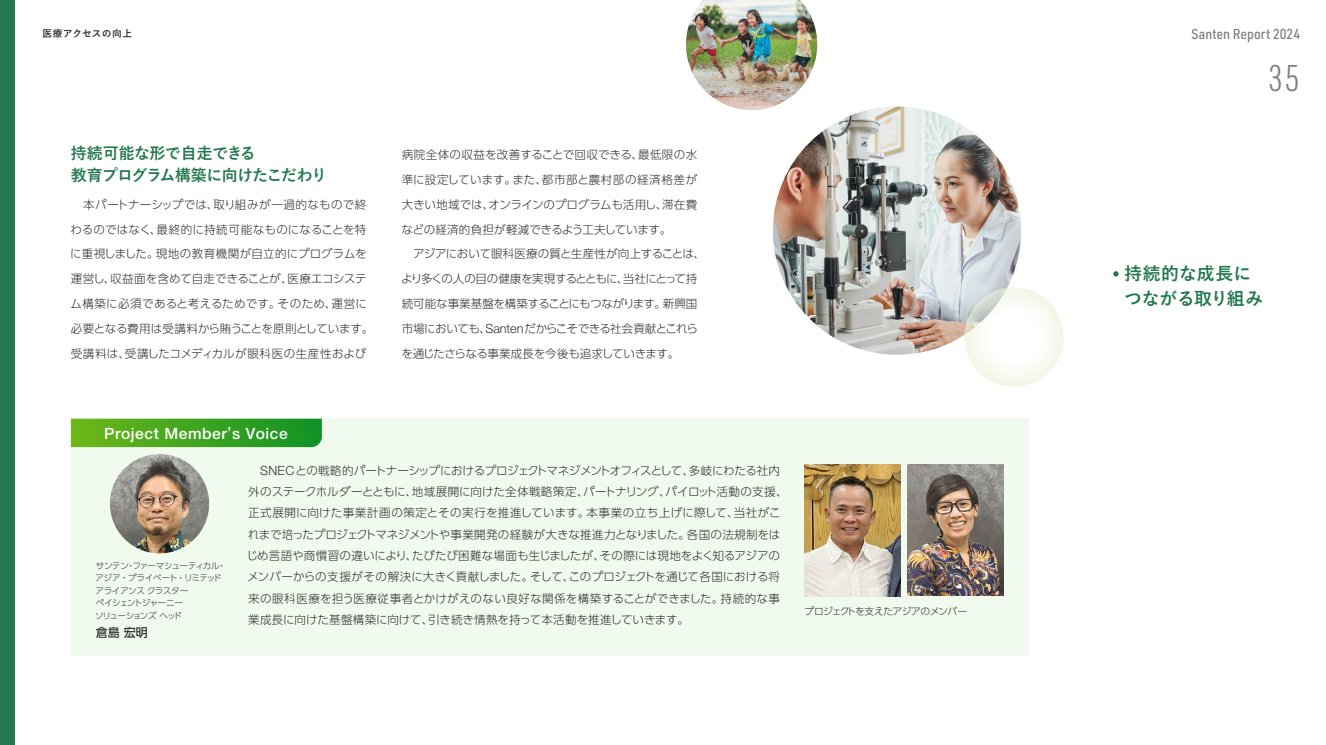
<style>
.page{position:relative;width:1326px;height:745px;background:#fff}
.page>*{position:absolute;margin:0;border:0;box-sizing:border-box;transform-origin:0 0}
.t1{font:300 36.38px "URWDIN Cond";color:#7f7f7f}
.t2{font:700 17.75px/25.2px "Yu Go Pr 6 N";letter-spacing:.005em;color:#23784f}
.t3{font:700 16px/22.6px "Yu Go Pr 6 N";letter-spacing:-.04em;color:#23784f}
.t4{font:500 15.62px "Helvetica Neue LT Std";letter-spacing:.035em;color:#fff}
.t5{font:500 14.12px "URWDIN Semi Cond";color:#7f7f7f}
.t6{font:500 12px "UD Shin Go Pro";color:#333}
.t7{font:300 11.5px/24.8px "UD Shin Go Pro";color:#333}
.t8{font:300 9.75px "UD Shin Go Pro";letter-spacing:-.055em;color:#333}
.t9{font:700 9.75px "Yu Go Pr 6 N";letter-spacing:.02em;color:#333}
.t10{font:300 8.5px/12.4px "UD Shin Go Pro";letter-spacing:-.045em;color:#333}
.s1{font-family:"Helvetica Neue LT Std";font-size:12.62px}
.s2{font-family:"Yu Go Pr 6 N";font-weight:700;font-size:14.12px}
</style>
<div class="page">
<div style="left:71px;top:418px;width:957px;height:238px;background:#f1faee"></div>
<svg style="left:71px;top:418px;width:251px;height:29px;background:#44a724"></svg>
<img style="left:907px;top:464px;width:96px;height:131px">
<img style="left:110px;top:454px;width:99px;height:99px;border-radius:50px">
<img style="left:804px;top:464px;width:96px;height:131px">
<img style="left:686px;top:0;width:131px;height:110px">
<img style="left:772px;top:106px;width:248px;height:248px;border-radius:124px">
<svg style="left:964px;top:287px;width:99px;height:99px"></svg>
<div style="left:0;top:0;width:14px;height:744px;background:#23784f"></div>
<svg style="left:1113px;top:271px;width:5px;height:5px"></svg>
<p class="t9" style="left:43px;top:28px;width:91px">医療アクセスの向上</p>
<h3 class="t3" style="left:71px;top:142px;width:258px">持続可能な形で自走できる<br>教育プログラム構築に向けたこだわり</h3>
<p class="t7" style="left:70px;top:191px;width:304px">　本パートナーシップでは、取り組みが一過的なもので終わるのではなく、最終的に持続可能なものになることを特に重視しました。現地の教育機関が自立的にプログラムを運営し、収益面を含めて自走できることが、医療エコシステム構築に必須であると考えるためです。そのため、運営に必要となる費用は受講料から賄うことを原則としています。受講料は、受講したコメディカルが眼科医の生産性および</p>
<p class="t7" style="left:401px;top:142px;width:305px">病院全体の収益を改善することで回収できる、最低限の水準に設定しています。また、都市部と農村部の経済格差が大きい地域では、オンラインのプログラムも活用し、滞在費などの経済的負担が軽減できるよう工夫しています。<br>　アジアにおいて眼科医療の質と生産性が向上することは、より多くの人の目の健康を実現するとともに、当社にとって持続可能な事業基盤を構築することにもつながります。新興国市場においても、<span class="s1">Santen</span>だからこそできる社会貢献とこれらを通じたさらなる事業成長を今後も追求していきます。</p>
<h3 class="t4" style="left:104px;top:423px;width:185px">Project Member<span class="s2">ʼ</span>s Voice</h3>
<p class="t10" style="left:95px;top:559px;width:132px">サンテン・ファーマシューティカル・アジア・プライベート・リミテッドアライアンスクラスター<br>ペイシェントジャーニー<br>ソリューションズヘッド</p>
<p class="t6" style="left:96px;top:622px;width:54px">倉島宏明</p>
<p class="t7" style="left:246px;top:459px;width:542px;line-height:21.2px;text-indent:14px"><span class="s1">SNEC</span>との戦略的パートナーシップにおけるプロジェクトマネジメントオフィスとして、多岐にわたる社内外のステークホルダーとともに、地域展開に向けた全体戦略策定、パートナリング、パイロット活動の支援、正式展開に向けた事業計画の策定とその実行を推進しています。本事業の立ち上げに際して、当社がこれまで培ったプロジェクトマネジメントや事業開発の経験が大きな推進力となりました。各国の法規制をはじめ言語や商慣習の違いにより、たびたび困難な場面も生じましたが、その際には現地をよく知るアジアのメンバーからの支援がその解決に大きく貢献しました。そして、このプロジェクトを通じて各国における将来の眼科医療を担う医療従事者とかけがえのない良好な関係を構築することができました。持続的な事業成長に向けた基盤構築に向けて、引き続き情熱を持って本活動を推進していきます。</p>
<p class="t8" style="left:804px;top:603px;width:164px">プロジェクトを支えたアジアのメンバー</p>
<p class="t5" style="left:1191px;top:25px;width:110px">Santen Report 2024</p>
<h1 class="t1" style="left:1267px;top:55px;width:33px">35</h1>
<h2 class="t2" style="left:1123px;top:261px;width:141px">持続的な成長につながる取り組み</h2>
</div>
